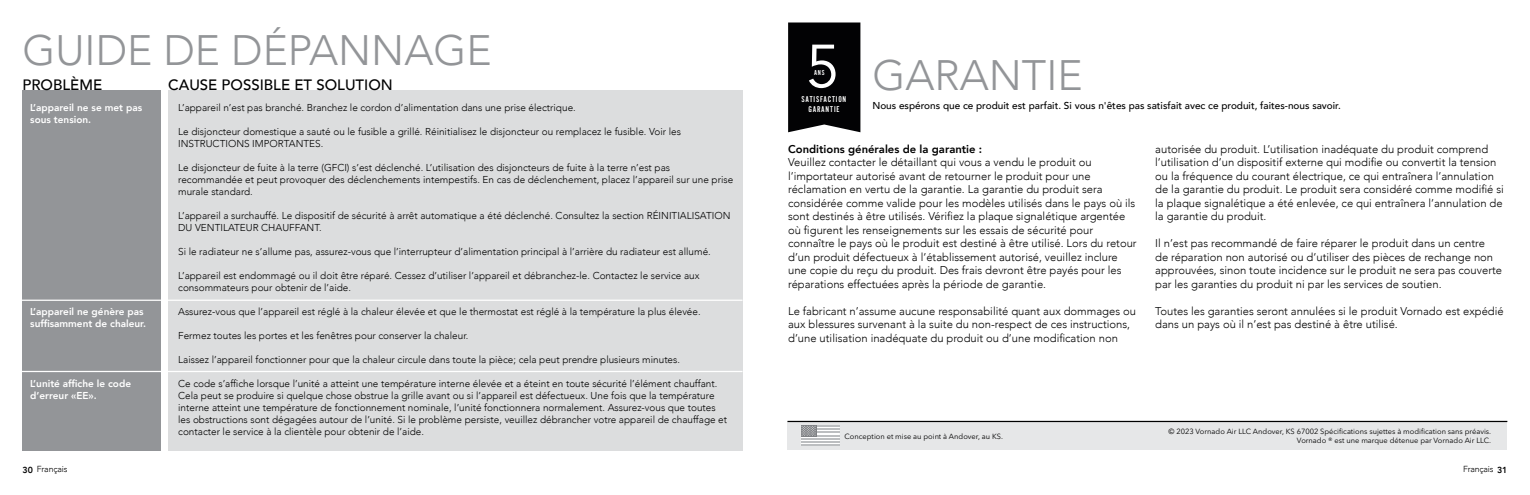
<style>
.page{position:relative;width:1530px;height:495px;background:#fff}
.page>*{position:absolute;margin:0;border:0;box-sizing:border-box;transform-origin:0 0}
.t1{font:300 42.5px "Avenir";color:#939598}
.t2{font:500 15px "Avenir";color:#000}
.t3{font:300 11.25px/13.5px "Avenir";color:#000}
.t4{font:800 11.25px "Avenir";color:#000}
.t5{font:300 10px/12px "Avenir";color:#000}
.t6{font:800 10px/12px "Avenir";color:#fff}
.t7{font:500 10px "Avenir";color:#000}
.t8{font:300 8.75px "Avenir";letter-spacing:-.02em;color:#000}
.t9{font:8.75px/10.5px "Alternate Got No 2 D";letter-spacing:.09em;color:#fff;text-align:center}
.t10{font:7.5px/9px "Avenir Next Rounded Std";color:#000;text-align:right}
.t11{font:7.5px "Alternate Got No 2 D";color:#fff}
.s1{font-weight:800}
</style>
<div class="page">
<svg style="left:788px;top:23px;width:72px;height:109px;background:#171719"></svg>
<div style="left:788px;top:421px;width:719px;height:29px;background:#e6e7e8"></div>
<svg style="left:801px;top:427px;width:39px;height:17px"></svg>
<hr style="left:801px;top:438px;width:39px;height:1px;background:#bcbec0">
<hr style="left:801px;top:444px;width:39px;height:2px;background:#bcbec0">
<hr style="left:801px;top:441px;width:39px;height:2px;background:#bcbec0">
<hr style="left:801px;top:435px;width:39px;height:1px;background:#bcbec0">
<hr style="left:801px;top:428px;width:39px;height:2px;background:#bcbec0">
<hr style="left:801px;top:425px;width:39px;height:2px;background:#bcbec0">
<hr style="left:801px;top:432px;width:39px;height:1px;background:#bcbec0">
<div style="left:801px;top:425px;width:15px;height:11px;background:#808285"></div>
<svg style="left:801px;top:426px;width:15px;height:10px"></svg>
<hr style="left:788px;top:421px;width:719px;height:1px;background:#000">
<div style="left:168px;top:90px;width:574px;height:360px;background:#dcddde"></div>
<div style="left:22px;top:90px;width:139px;height:360px;background:#939598"></div>
<hr style="left:17px;top:300px;width:725px;height:1px;background:#fff">
<hr style="left:17px;top:371px;width:725px;height:1px;background:#fff">
<h1 class="t1" style="left:22px;top:25px;width:471px">GUIDE DE DÉPANNAGE</h1>
<p class="t5" style="left:178px;top:102px;width:399px">L’appareil n’est pas branché. Branchez le cordon d’alimentation dans une prise électrique.</p>
<p class="t5" style="left:178px;top:126px;width:504px">Le disjoncteur domestique a sauté ou le fusible a grillé. Réinitialisez le disjoncteur ou remplacez le fusible. Voir les<br>INSTRUCTIONS IMPORTANTES.</p>
<p class="t5" style="left:178px;top:162px;width:557px">Le disjoncteur de fuite à la terre (GFCI) s’est déclenché. L’utilisation des disjoncteurs de fuite à la terre n’est pas recommandée et peut provoquer des déclenchements intempestifs. En cas de déclenchement, placez l’appareil sur une prise murale standard.</p>
<p class="t5" style="left:178px;top:210px;width:554px">L’appareil a surchauffé. Le dispositif de sécurité à arrêt automatique a été déclenché. Consultez la section RÉINITIALISATION<br>DU VENTILATEUR CHAUFFANT.</p>
<p class="t5" style="left:178px;top:246px;width:534px">Si le radiateur ne s’allume pas, assurez-vous que l’interrupteur d’alimentation principal à l’arrière du radiateur est allumé.</p>
<p class="t5" style="left:178px;top:270px;width:523px">L’appareil est endommagé ou il doit être réparé. Cessez d’utiliser l’appareil et débranchez-le. Contactez le service aux consommateurs pour obtenir de l’aide.</p>
<p class="t5" style="left:178px;top:306px;width:524px">Assurez-vous que l’appareil est réglé à la chaleur élevée et que le thermostat est réglé à la température la plus élevée.</p>
<p class="t5" style="left:178px;top:330px;width:292px">Fermez toutes les portes et les fenêtres pour conserver la chaleur.</p>
<p class="t5" style="left:178px;top:354px;width:503px">Laissez l’appareil fonctionner pour que la chaleur circule dans toute la pièce; cela peut prendre plusieurs minutes.</p>
<p class="t5" style="left:178px;top:378px;width:550px">Ce code s’affiche lorsque l’unité a atteint une température interne élevée et a éteint en toute sécurité l’élément chauffant.<br>Cela peut se produire si quelque chose obstrue la grille avant ou si l’appareil est défectueux. Une fois que la température interne atteint une température de fonctionnement nominale, l’unité fonctionnera normalement. Assurez-vous que toutes les obstructions sont dégagées autour de l’unité. Si le problème persiste, veuillez débrancher votre appareil de chauffage et contacter le service à la clientèle pour obtenir de l’aide.</p>
<h2 class="t2" style="left:22px;top:72px;width:81px">PROBLÈME</h2>
<h2 class="t2" style="left:168px;top:72px;width:226px">CAUSE POSSIBLE ET SOLUTION</h2>
<p class="t6" style="left:30px;top:102px;width:113px">L’appareil ne se met pas sous tension.</p>
<p class="t6" style="left:30px;top:306px;width:117px">L’appareil ne génère pas suffisamment de chaleur.</p>
<p class="t6" style="left:30px;top:378px;width:102px">L’unité affiche le code d’erreur «EE».</p>
<h1 class="t1" style="left:872px;top:50px;width:212px">GARANTIE</h1>
<p class="t7" style="left:872px;top:96px;width:470px">Nous espérons que ce produit est parfait. Si vous n'êtes pas satisfait avec ce produit, faites-nous savoir.</p>
<p class="t11" style="left:814px;top:68px;width:12px">ANS</p>
<p class="t9" style="left:802px;top:94px;width:46px">SATISFACTION<br>GARANTIE</p>
<p class="t4" style="left:788px;top:140px;width:196px">Conditions générales de la garantie :</p>
<p class="t3" style="left:788px;top:156px;width:350px">Veuillez contacter le détaillant qui vous a vendu le produit ou l’importateur autorisé avant de retourner le produit pour une réclamation en vertu de la garantie. La garantie du produit sera considérée comme valide pour les modèles utilisés dans le pays où ils sont destinés à être utilisés. Vérifiez la plaque signalétique argentée où figurent les renseignements sur les essais de sécurité pour connaître le pays où le produit est destiné à être utilisé. Lors du retour d’un produit défectueux à l’établissement autorisé, veuillez inclure une copie du reçu du produit. Des frais devront être payés pour les réparations effectuées après la période de garantie.</p>
<p class="t3" style="left:788px;top:304px;width:349px">Le fabricant n’assume aucune responsabilité quant aux dommages ou aux blessures survenant à la suite du non-respect de ces instructions, d’une utilisation inadéquate du produit ou d’une modification non</p>
<p class="t3" style="left:1155px;top:142px;width:350px">autorisée du produit. L’utilisation inadéquate du produit comprend l’utilisation d’un dispositif externe qui modifie ou convertit la tension ou la fréquence du courant électrique, ce qui entraînera l’annulation de la garantie du produit. Le produit sera considéré comme modifié si la plaque signalétique a été enlevée, ce qui entraînera l’annulation de la garantie du produit.</p>
<p class="t3" style="left:1155px;top:237px;width:348px">Il n’est pas recommandé de faire réparer le produit dans un centre<br>de réparation non autorisé ou d’utiliser des pièces de rechange non approuvées, sinon toute incidence sur le produit ne sera pas couverte par les garanties du produit ni par les services de soutien.</p>
<p class="t3" style="left:1155px;top:304px;width:350px">Toutes les garanties seront annulées si le produit Vornado est expédié dans un pays où il n’est pas destiné à être utilisé.</p>
<p class="t10" style="left:845px;top:431px;width:160px">Conception et mise au point à Andover, au KS.</p>
<p class="t10" style="left:1169px;top:427px;width:324px">© 2023 Vornado Air LLC Andover, KS 67002 Spécifications sujettes à modification sans préavis.<br>Vornado ® est une marque détenue par Vornado Air LLC.</p>
<p class="t8" style="left:22px;top:464px;width:46px"><span class="s1">30</span> Français</p>
<p class="t8" style="left:1463px;top:464px;width:46px">Français <span class="s1">31</span></p>
</div>
